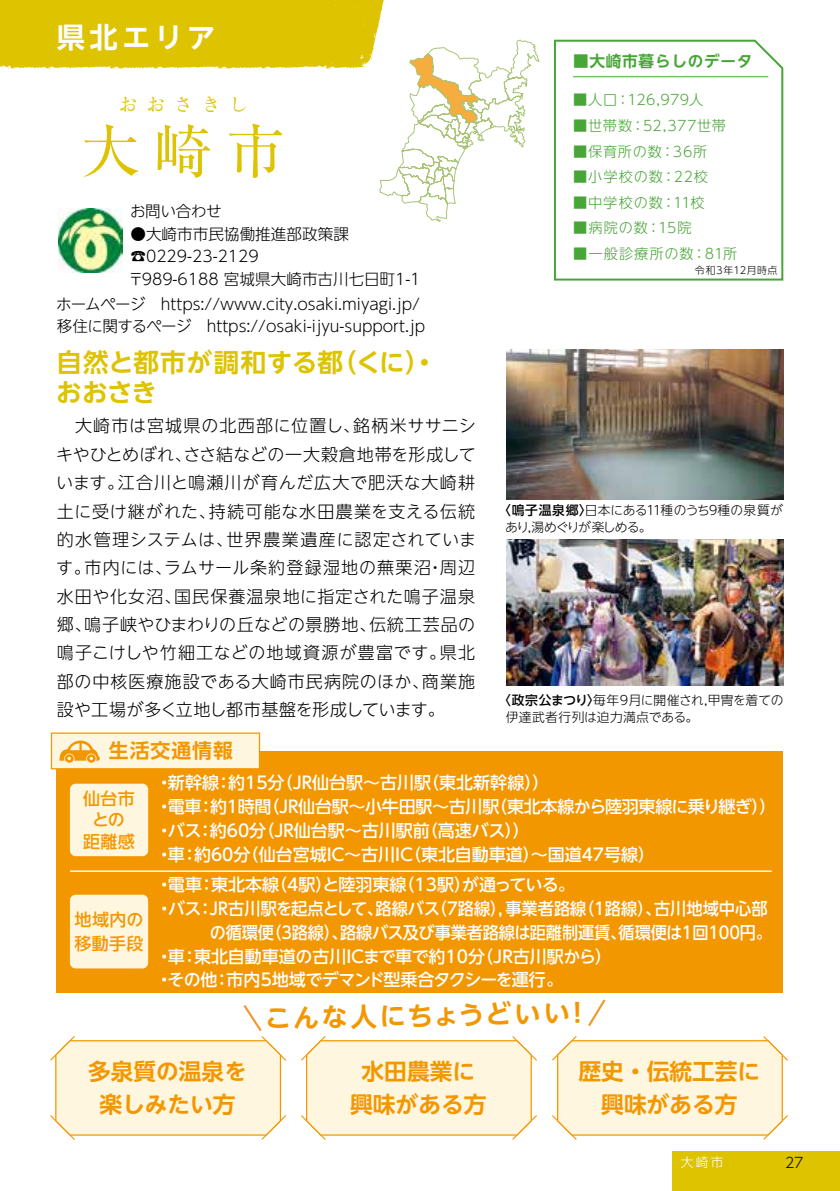
<style>
.page{position:relative;width:840px;height:1191px;background:#fff}
.page>*{position:absolute;margin:0;border:0;box-sizing:border-box;transform-origin:0 0}
.t1{font:58.8px "Ryumin Pro";color:#ddc300}
.t2{font:700 28.4px "UD Shin Go NT Pro De";letter-spacing:.15em;color:#fff}
.t3{font:700 26.2px "UD Shin Go NT Pro De";color:#f39700}
.t4{font:700 25.6px/29.8px "UD Shin Go NT Pro De";letter-spacing:.01em;color:#ddc300}
.t5{font:700 22.6px/32.2px "UD Shin Go NT Pro De";color:#f39700;text-align:center}
.t6{font:700 19.8px "UD Shin Go NT Pro De";letter-spacing:.05em;color:#f39700}
.t7{font:18.4px "Matisse Pro M";letter-spacing:.5em;color:#ddc300}
.t8{font:300 17px/28.4px "UD Shin Go NT Pro";letter-spacing:.035em;color:#000;text-align:justify}
.t9{font:500 17px/23.8px "UD Shin Go NT Pro";letter-spacing:-.01em;color:#fff}
.t10{font:500 17px "UD Shin Go NT Pro";letter-spacing:-.01em;color:#fff;scale:.95 1}
.t11{font:500 17px "UD Shin Go NT Pro";letter-spacing:-.035em;color:#fff}
.t12{font:500 17px/21.2px "UD Shin Go NT Pro";letter-spacing:.02em;color:#f39700;text-align:center}
.t13{font:300 15.6px/22.6px "UD Shin Go NT Pro";color:#000}
.t14{font:700 15.6px "UD Shin Go NT Pro De";letter-spacing:.05em;color:#48a537}
.t15{font:300 14.2px "UD Shin Go NT Pro";letter-spacing:.055em;color:#48a537}
.t16{font:300 14.2px "UD Shin Go NT Pro";letter-spacing:.025em;color:#48a537}
.t17{font:300 14.2px "UD Shin Go NT Pro";color:#000}
.t18{font:300 12.8px/17px "UD Shin Go NT Pro";letter-spacing:.015em;color:#000}
.t19{font:300 12.8px/17px "UD Shin Go NT Pro";letter-spacing:-.065em;color:#000}
.t20{font:300 12.8px "UD Shin Go NT Pro";color:#fff}
.t21{font:300 10px "UD Shin Go NT Pro";letter-spacing:.05em;color:#000}
.s1{font-weight:500}
</style>
<div class="page">
<div style="left:671px;top:1151px;width:168px;height:40px;background:#ddc300"></div>
<img style="left:59px;top:228px;width:64px;height:44px">
<svg style="left:50px;top:999px;width:738px;height:141px"></svg>
<svg style="left:553px;top:39px;width:230px;height:242px"></svg>
<hr style="left:572px;top:76px;width:195px;height:1px;background:#48a537">
<img style="left:506px;top:539px;width:276px;height:146px">
<img style="left:506px;top:349px;width:276px;height:150px">
<svg style="left:0;top:0;width:539px;height:228px"></svg>
<div style="left:57px;top:751px;width:725px;height:242px;background:#f39700"></div>
<div style="left:51px;top:733px;width:208px;height:35px;background:#fff6e0"></div>
<div style="left:51px;top:732px;width:209px;height:37px;border:1px solid #f39700"></div>
<svg style="left:59px;top:740px;width:41px;height:22px"></svg>
<div style="left:70px;top:783px;width:78px;height:73px;background:#fff6e0;border-radius:6px"></div>
<div style="left:70px;top:894px;width:78px;height:74px;background:#fff6e0;border-radius:6px"></div>
<hr style="left:70px;top:870px;width:701px;height:2px;background:#fff">
<h2 class="t2" style="left:57px;top:14px;width:160px">県北エリア</h2>
<p class="t7" style="left:119px;top:93px;width:130px">おおさきし</p>
<h1 class="t1" style="left:81px;top:105px;width:205px">大崎市</h1>
<p class="t13" style="left:130px;top:199px;width:93px">お問い合わせ</p>
<p class="t13" style="left:128px;top:222px;width:293px">●大崎市市民協働推進部政策課☎0229-23-2129<br>〒989-6188 宮城県大崎市古川七日町1-1</p>
<p class="t13" style="left:56px;top:292px;width:370px">ホームページ　https://www.city.osaki.miyagi.jp/移住に関するページ　https://osaki-ijyu-support.jp</p>
<h3 class="t4" style="left:56px;top:346px;width:382px">自然と都市が調和する都（くに）・おおさき</h3>
<p class="t8" style="left:56px;top:411px;width:421px">　大崎市は宮城県の北西部に位置し、銘柄米ササニシキやひとめぼれ、ささ結などの一大穀倉地帯を形成しています。江合川と鳴瀬川が育んだ広大で肥沃な大崎耕土に受け継がれた、持続可能な水田農業を支える伝統的水管理システムは、世界農業遺産に認定されています。市内には、ラムサール条約登録湿地の蕪栗沼・周辺水田や化女沼、国民保養温泉地に指定された鳴子温泉郷、鳴子峡やひまわりの丘などの景勝地、伝統工芸品の鳴子こけしや竹細工などの地域資源が豊富です。県北部の中核医療施設である大崎市民病院のほか、商業施設や工場が多く立地し都市基盤を形成しています。</p>
<p class="t14" style="left:572px;top:48px;width:181px">■大崎市暮らしのデータ</p>
<p class="t16" style="left:572px;top:89px;width:132px">■人口：126,979人</p>
<p class="t15" style="left:572px;top:114px;width:154px">■世帯数：52,377世帯</p>
<p class="t15" style="left:572px;top:140px;width:135px">■保育所の数：36所</p>
<p class="t15" style="left:572px;top:165px;width:136px">■小学校の数：22校</p>
<p class="t15" style="left:572px;top:191px;width:133px">■中学校の数：11校</p>
<p class="t15" style="left:572px;top:216px;width:120px">■病院の数：15院</p>
<p class="t15" style="left:572px;top:242px;width:166px">■一般診療所の数：81所</p>
<p class="t21" style="left:694px;top:262px;width:84px">令和3年12月時点</p>
<p class="t19" style="left:505px;top:501px;width:279px;text-indent:-7px"><span class="s1">〈鳴子温泉郷〉</span>日本にある１１種のうち９種の泉質があり，湯めぐりが楽しめる。</p>
<p class="t18" style="left:505px;top:691px;width:279px;text-indent:-7px"><span class="s1">〈政宗公まつり〉</span>毎年9月に開催され，甲冑を着ての伊達武者行列は迫力満点である。</p>
<p class="t6" style="left:109px;top:735px;width:125px">生活交通情報</p>
<p class="t9" style="left:156px;top:770px;width:622px">・新幹線：約15分（ＪＲ仙台駅～古川駅（東北新幹線））<br>・電車：約1時間（JR仙台駅～小牛田駅～古川駅（東北本線から陸羽東線に乗り継ぎ））・バス：約60分（ＪＲ仙台駅～古川駅前（高速バス））<br>・車：約60分（仙台宮城ＩＣ～古川ＩＣ（東北自動車道）～国道47号線）</p>
<p class="t12" style="left:83px;top:787px;width:53px">仙台市との距離感</p>
<p class="t12" style="left:74px;top:907px;width:71px;line-height:24.2px;text-align:left">地域内の移動手段</p>
<p class="t9" style="left:156px;top:872px;width:420px">・電車：東北本線（4駅）と陸羽東線（13駅）が通っている。</p>
<p class="t9" style="left:156px;top:896px;width:613px">・バス：JR古川駅を起点として、路線バス（7路線），事業者路線（1路線）、古川地域中心部</p>
<p class="t10" style="left:210px;top:918px;width:593px">の循環便（3路線）、路線バス及び事業者路線は距離制運賃、循環便は1回100円。</p>
<p class="t9" style="left:156px;top:943px;width:457px">・車：東北自動車道の古川ＩＣまで車で約10分（JR古川駅から）</p>
<p class="t11" style="left:156px;top:966px;width:408px">・その他：市内5地域でデマンド型乗合タクシーを運行。</p>
<h3 class="t3" style="left:264px;top:996px;width:327px;rotate:-1deg">こんな人にちょうどいい！</h3>
<h3 class="t5" style="left:88px;top:1055px;width:160px">多泉質の温泉を楽しみたい方</h3>
<h3 class="t5" style="left:350px;top:1055px;width:138px">水田農業に興味がある方</h3>
<h3 class="t5" style="left:578px;top:1055px;width:183px">歴史・伝統工芸に興味がある方</h3>
<p class="t20" style="left:680px;top:1151px;width:44px">大崎市</p>
<p class="t17" style="left:784px;top:1150px;width:20px">27</p>
</div>
